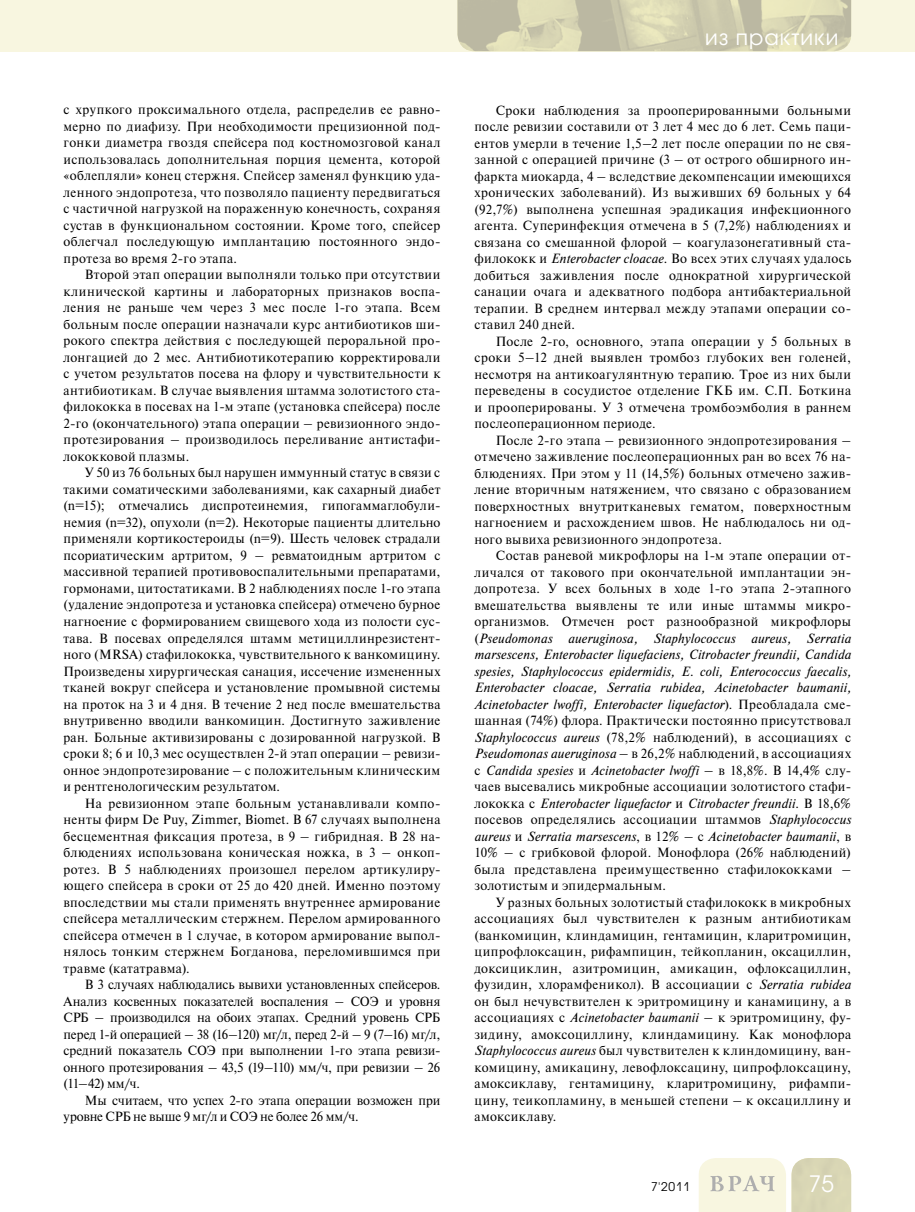
<style>
.page{position:relative;width:915px;height:1212px;background:#fff}
.page>*{position:absolute;margin:0;border:0;box-sizing:border-box;transform-origin:0 0}
.t1{font:22.5px "Avant Garde Gothic C";color:#fff}
.t2{font:21px "Avant Garde Gothic C";letter-spacing:.05em;color:#fff}
.t3{font:13.35px/16.5px "Newton C";letter-spacing:.025em;color:#000;text-align:justify}
.t4{font:13.35px/16.5px "Newton C";letter-spacing:-.01em;color:#000}
.t5{font:12px "Avant Garde Gothic C";color:#000}
.s1{font-style:italic}
</style>
<div class="page">
<div style="left:0;top:0;width:914px;height:51px;background:#f8f6e0"></div>
<img style="left:457px;top:0;width:393px;height:51px">
<div style="left:791px;top:1158px;width:59px;height:54px;background:#d9d6b5"></div>
<svg style="left:699px;top:1158px;width:86px;height:54px"></svg>
<p class="t3" style="left:64px;top:102px;width:378px">с хрупкого проксимального отдела, распределив ее равно&shy;мерно по диафизу. При необходимости прецизионной под&shy;гонки диаметра гвоздя спейсера под костномозговой канал использовалась дополнительная порция цемента, которой «облепляли» конец стержня. Спейсер заменял функцию уда&shy;ленного эндопротеза, что позволяло пациенту передвигаться с частичной нагрузкой на пораженную конечность, сохраняя сустав в функциональном состоянии. Кроме того, спейсер облегчал последующую имплантацию постоянного эндо&shy;протеза во время 2-го этапа.</p>
<p class="t3" style="left:64px;top:267px;width:378px;text-indent:21px">Второй этап операции выполняли только при отсутствии клинической картины и лабораторных признаков воспа&shy;ления не раньше чем через 3 мес после 1-го этапа. Всем больным после операции назначали курс антибиотиков ши&shy;рокого спектра действия с последующей пероральной про&shy;лонгацией до 2 мес. Антибиотикотерапию корректировали с учетом результатов посева на флору и чувствительности к антибиотикам. В случае выявления штамма золотистого ста&shy;филококка в посевах на 1-м этапе (установка спейсера) после 2-го (окончательного) этапа операции – ревизионного эндо&shy;протезирования – производилось переливание антистафи&shy;лококковой плазмы.</p>
<p class="t3" style="left:64px;top:465px;width:378px;text-indent:21px">У 50 из 76 больных был нарушен иммунный статус в связи с такими соматическими заболеваниями, как сахарный диабет (n=15); отмечались диспротеинемия, гипогаммаглобули&shy;немия (n=32), опухоли (n=2). Некоторые пациенты длительно применяли кортикостероиды (n=9). Шесть человек страдали псориатическим артритом, 9 – ревматоидным артритом с массивной терапией противовоспалительными препаратами, гормонами, цитостатиками. В 2 наблюдениях после 1-го этапа (удаление эндопротеза и установка спейсера) отмечено бурное нагноение с формированием свищевого хода из полости сус&shy;тава. В посевах определялся штамм метициллинрезистент&shy;ного (MRSA) стафилококка, чувствительного к ванкомицину.<br>Произведены хирургическая санация, иссечение измененных тканей вокруг спейсера и установление промывной системы на проток на 3 и 4 дня. В течение 2 нед после вмешательства внутривенно вводили ванкомицин. Достигнуто заживление ран. Больные активизированы с дозированной нагрузкой. В сроки 8; 6 и 10,3 мес осуществлен 2-й этап операции – ревизи&shy;онное эндопротезирование – с положительным клиническим и рентгенологическим результатом.</p>
<p class="t3" style="left:63px;top:795px;width:378px;text-indent:21px">На ревизионном этапе больным устанавливали компо&shy;ненты фирм De Рuy, Zimmer, Biomet. В 67 случаях выполнена бесцементная фиксация протеза, в 9 – гибридная. В 28 на&shy;блюдениях использована коническая ножка, в 3 – онкоп&shy;ротез. В 5 наблюдениях произошел перелом артикулиру&shy;ющего спейсера в сроки от 25 до 420 дней. Именно поэтому впоследствии мы стали применять внутреннее армирование спейсера металлическим стержнем. Перелом армированного спейсера отмечен в 1 случае, в котором армирование выпол&shy;нялось тонким стержнем Богданова, переломившимся при травме (кататравма).</p>
<p class="t3" style="left:63px;top:976px;width:378px;text-indent:21px">В 3 случаях наблюдались вывихи установленных спейсеров.<br>Анализ косвенных показателей воспаления – СОЭ и уровня СРБ – производился на обоих этапах. Средний уровень СРБ перед 1-й операцией – 38 (16–120) мг/л, перед 2-й – 9 (7–16) мг/л, средний показатель СОЭ при выполнении 1-го этапа ревизи&shy;онного протезирования – 43,5 (19–110) мм/ч, при ревизии – 26 (11–42) мм/ч.</p>
<p class="t4" style="left:63px;top:1092px;width:378px;text-indent:21px">Мы считаем, что успех 2-го этапа операции возможен при уровне СРБ не выше 9 мг/л и СОЭ не более 26 мм/ч.</p>
<h2 class="t2" style="left:704px;top:25px;width:135px">из практики</h2>
<p class="t3" style="left:474px;top:102px;width:378px;text-indent:21px">Сроки наблюдения за прооперированными больными после ревизии составили от 3 лет 4 мес до 6 лет. Семь паци&shy;ентов умерли в течение 1,5–2 лет после операции по не свя&shy;занной с операцией причине (3 – от острого обширного ин&shy;фаркта миокарда, 4 – вследствие декомпенсации имеющихся хронических заболеваний). Из выживших 69 больных у 64 (92,7%) выполнена успешная эрадикация инфекционного агента. Суперинфекция отмечена в 5 (7,2%) наблюдениях и связана со смешанной флорой – коагулазонегативный ста&shy;филококк и <span class="s1">Enterobacter cloacae</span>. Во всех этих случаях удалось добиться заживления после однократной хирургической санации очага и адекватного подбора антибактериальной терапии. В среднем интервал между этапами операции со&shy;ставил 240 дней.</p>
<p class="t3" style="left:474px;top:333px;width:378px;text-indent:21px">После 2-го, основного, этапа операции у 5 больных в сроки 5–12 дней выявлен тромбоз глубоких вен голеней, несмотря на антикоагулянтную терапию. Трое из них были переведены в сосудистое отделение ГКБ им. С.П. Боткина и прооперированы. У 3 отмечена тромбоэмболия в раннем послеоперационном периоде.</p>
<p class="t3" style="left:474px;top:432px;width:378px;text-indent:21px">После 2-го этапа – ревизионного эндопротезирования – отмечено заживление послеоперационных ран во всех 76 на&shy;блюдениях. При этом у 11 (14,5%) больных отмечено зажив&shy;ление вторичным натяжением, что связано с образованием поверхностных внутритканевых гематом, поверхностным нагноением и расхождением швов. Не наблюдалось ни од&shy;ного вывиха ревизионного эндопротеза.</p>
<p class="t3" style="left:474px;top:547px;width:378px;text-indent:21px">Состав раневой микрофлоры на 1-м этапе операции от&shy;личался от такового при окончательной имплантации эн&shy;допротеза. У всех больных в ходе 1-го этапа 2-этапного вмешательства выявлены те или иные штаммы микро&shy;организмов. Отмечен рост разнообразной микрофлоры (<span class="s1">Pseudomonas aueruginosa, Staphylococcus aureus, Serratia marsescens, Enterobacter liquefaciens, Citrobacter freundii, Candida spesies, Staphylococcus epidermidis, E. coli, Enterococcus faecalis, Enterobacter cloacae, Serratia rubidea, Acinetobacter baumanii, Acinetobacter lwoffi, Enterobacter liquefactor</span>). Преобладала сме&shy;шанная (74%) флора. Практически постоянно присутствовал <span class="s1">Staphylococcus aureus</span> (78,2% наблюдений), в ассоциациях с <span class="s1">Pseudomonas aueruginosa</span> – в 26,2% наблюдений, в ассоциациях с <span class="s1">Candida spesies</span> и <span class="s1">Acinetobacter lwoffi</span> – в 18,8%. В 14,4% слу&shy;чаев высевались микробные ассоциации золотистого стафи&shy;лококка с <span class="s1">Enterobacter liquefactor</span> и <span class="s1">Citrobacter freundii.</span> В 18,6% посевов определялись ассоциации штаммов <span class="s1">Staphylococcus aureus</span> и <span class="s1">Serratia marsescens</span>, в 12% – с <span class="s1">Acinetobacter baumanii</span>, в 10% – с грибковой флорой. Монофлора (26% наблюдений) была представлена преимущественно стафилококками – золотистым и эпидермальным.</p>
<p class="t3" style="left:474px;top:894px;width:378px;text-indent:21px">У разных больных золотистый стафилококк в микробных ассоциациях был чувствителен к разным антибиотикам (ванкомицин, клиндамицин, гентамицин, кларитромицин, ципрофлоксацин, рифампицин, тейкопланин, оксациллин, доксициклин, азитромицин, амикацин, офлоксациллин, фузидин, хлорамфеникол). В ассоциации с <span class="s1">Serratia rubidea </span>он был нечувствителен к эритромицину и канамицину, а в ассоциациях с <span class="s1">Acinetobacter baumanii</span> – к эритромицину, фу&shy;зидину, амоксоциллину, клиндамицину. Как монофлора <span class="s1">Staphylococcus aureus</span> был чувствителен к клиндомицину, ван&shy;комицину, амикацину, левофлоксацину, ципрофлоксацину, амоксиклаву, гентамицину, кларитромицину, рифампи&shy;цину, теикопламину, в меньшей степени – к оксациллину и амоксиклаву.</p>
<p class="t5" style="left:650px;top:1180px;width:40px">7'2011</p>
<h1 class="t1" style="left:808px;top:1170px;width:26px">75</h1>
</div>
